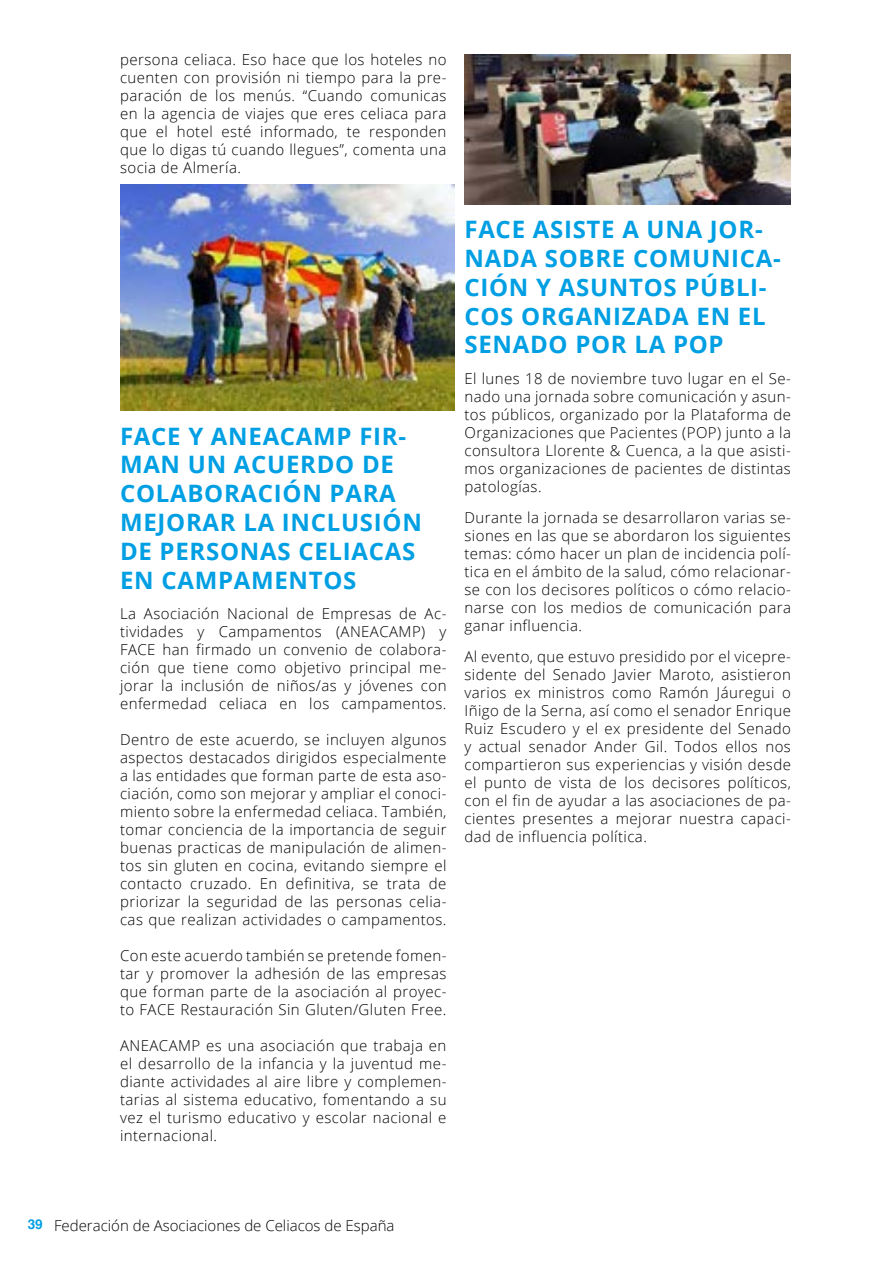
<style>
.page{position:relative;width:893px;height:1263px;background:#fff}
.page>*{position:absolute;margin:0;border:0;box-sizing:border-box;transform-origin:0 0}
.t1{font:700 24px/28.8px "Open Sans";letter-spacing:.03em;color:#009fe3}
.t2{font:300 15px/18px "Open Sans";letter-spacing:.03em;color:#000;text-align:justify}
.t3{font:300 15px "Open Sans";color:#000}
.s1{font-family:"Helvetica";font-weight:700;font-size:13.5px;color:#009fe3}
</style>
<div class="page">
<img style="left:120px;top:185px;width:334px;height:225px">
<img style="left:464px;top:54px;width:327px;height:150px">
<p class="t2" style="left:120px;top:50px;width:328px">persona celiaca. Eso hace que los hoteles no cuenten con provisión ni tiempo para la pre&shy;paración de los menús. “Cuando comunicas en la agencia de viajes que eres celiaca para que el hotel esté informado, te responden que lo digas tú cuando llegues”, comenta una socia de Almería.</p>
<h1 class="t1" style="left:120px;top:421px;width:303px">FACE Y ANEACAMP FIR-<br>MAN UN ACUERDO DE<br>COLABORACIÓN PARA<br>MEJORAR LA INCLUSIÓN<br>DE PERSONAS CELIACAS<br>EN CAMPAMENTOS</h1>
<p class="t2" style="left:120px;top:604px;width:328px">La Asociación Nacional de Empresas de Ac&shy;tividades y Campamentos (ANEACAMP) y FACE han firmado un convenio de colabora&shy;ción que tiene como objetivo principal me&shy;jorar la inclusión de niños/as y jóvenes con enfermedad celiaca en los campamentos.</p>
<p class="t2" style="left:120px;top:730px;width:328px">Dentro de este acuerdo, se incluyen algunos aspectos destacados dirigidos especialmente a las entidades que forman parte de esta aso&shy;ciación, como son mejorar y ampliar el conoci&shy;miento sobre la enfermedad celiaca. También, tomar conciencia de la importancia de seguir buenas practicas de manipulación de alimen&shy;tos sin gluten en cocina, evitando siempre el contacto cruzado. En definitiva, se trata de priorizar la seguridad de las personas celia&shy;cas que realizan actividades o campamentos.</p>
<p class="t2" style="left:120px;top:946px;width:328px">Con este acuerdo también se pretende fomen&shy;tar y promover la adhesión de las empresas que forman parte de la asociación al proyec&shy;to FACE Restauración Sin Gluten/Gluten Free.</p>
<p class="t2" style="left:120px;top:1036px;width:328px">ANEACAMP es una asociación que trabaja en el desarrollo de la infancia y la juventud me&shy;diante actividades al aire libre y complemen&shy;tarias al sistema educativo, fomentando a su vez el turismo educativo y escolar nacional e internacional.</p>
<h1 class="t1" style="left:464px;top:214px;width:318px">FACE ASISTE A UNA JOR-<br>NADA SOBRE COMUNICA-<br>CIÓN Y ASUNTOS PÚBLI-<br>COS ORGANIZADA EN EL<br>SENADO POR LA POP</h1>
<p class="t2" style="left:464px;top:369px;width:328px">El lunes 18 de noviembre tuvo lugar en el Se&shy;nado una jornada sobre comunicación y asun&shy;tos públicos, organizado por la Plataforma de Organizaciones que Pacientes (POP) junto a la consultora Llorente &amp; Cuenca, a la que asisti&shy;mos organizaciones de pacientes de distintas patologías.</p>
<p class="t2" style="left:464px;top:508px;width:328px">Durante la jornada se desarrollaron varias se&shy;siones en las que se abordaron los siguientes temas: cómo hacer un plan de incidencia polí&shy;tica en el ámbito de la salud, cómo relacionar&shy;se con los decisores políticos o cómo relacio&shy;narse con los medios de comunicación para ganar influencia.</p>
<p class="t2" style="left:464px;top:647px;width:328px">Al evento, que estuvo presidido por el vicepre&shy;sidente del Senado Javier Maroto, asistieron varios ex ministros como Ramón Jáuregui o Iñigo de la Serna, así como el senador Enrique Ruiz Escudero y el ex presidente del Senado y actual senador Ander Gil. Todos ellos nos compartieron sus experiencias y visión desde el punto de vista de los decisores políticos, con el fin de ayudar a las asociaciones de pa&shy;cientes presentes a mejorar nuestra capaci&shy;dad de influencia política.</p>
<p class="t3" style="left:28px;top:1215px;width:368px"><span class="s1">39</span> Federación de Asociaciones de Celiacos de España</p>
</div>
